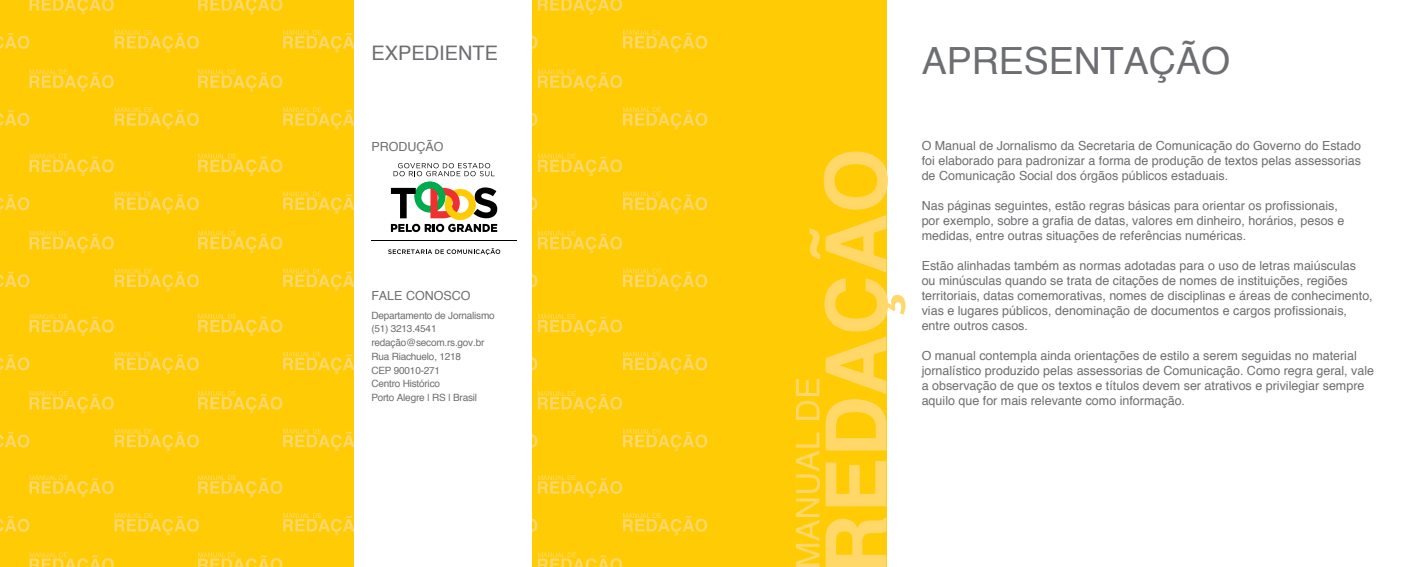
<style>
.page{position:relative;width:1418px;height:567px;background:#fff}
.page>*{position:absolute;margin:0;border:0;box-sizing:border-box;transform-origin:0 0}
.t1{font:37.5px "Helvetica";color:#6d6e71}
.t2{font:20px "Helvetica";color:#6d6e71}
.t3{font:12.5px/15px "Helvetica";color:#6d6e71}
.t4{font:10px/13.8px "Helvetica";letter-spacing:-.02em;color:#6d6e71}
</style>
<div class="page">
<div style="left:0;top:0;width:709px;height:567px;background:#ffcb05"></div>
<div style="left:709px;top:0;width:177px;height:567px;background:#ffcb05"></div>
<svg style="left:795px;top:152px;width:110px;height:415px"></svg>
<svg style="left:30px;top:0;width:84px;height:15px"></svg>
<svg style="left:538px;top:0;width:84px;height:15px"></svg>
<svg style="left:198px;top:0;width:84px;height:15px"></svg>
<svg style="left:0;top:33px;width:29px;height:19px"></svg>
<svg style="left:115px;top:30px;width:84px;height:22px"></svg>
<svg style="left:623px;top:30px;width:84px;height:22px"></svg>
<svg style="left:283px;top:30px;width:71px;height:22px"></svg>
<svg style="left:531px;top:30px;width:6px;height:22px"></svg>
<svg style="left:30px;top:69px;width:84px;height:23px"></svg>
<svg style="left:538px;top:69px;width:84px;height:23px"></svg>
<svg style="left:198px;top:69px;width:84px;height:23px"></svg>
<svg style="left:0;top:110px;width:29px;height:19px"></svg>
<svg style="left:115px;top:107px;width:84px;height:23px"></svg>
<svg style="left:623px;top:107px;width:84px;height:23px"></svg>
<svg style="left:283px;top:107px;width:71px;height:23px"></svg>
<svg style="left:531px;top:107px;width:6px;height:23px"></svg>
<svg style="left:30px;top:154px;width:84px;height:22px"></svg>
<svg style="left:538px;top:154px;width:84px;height:22px"></svg>
<svg style="left:198px;top:154px;width:84px;height:22px"></svg>
<svg style="left:0;top:271px;width:29px;height:19px"></svg>
<svg style="left:115px;top:269px;width:84px;height:22px"></svg>
<svg style="left:623px;top:269px;width:84px;height:22px"></svg>
<svg style="left:283px;top:269px;width:71px;height:22px"></svg>
<svg style="left:531px;top:269px;width:6px;height:22px"></svg>
<svg style="left:30px;top:314px;width:84px;height:22px"></svg>
<svg style="left:538px;top:314px;width:84px;height:22px"></svg>
<svg style="left:198px;top:314px;width:84px;height:22px"></svg>
<svg style="left:0;top:354px;width:29px;height:19px"></svg>
<svg style="left:115px;top:352px;width:84px;height:22px"></svg>
<svg style="left:623px;top:352px;width:84px;height:22px"></svg>
<svg style="left:283px;top:352px;width:71px;height:22px"></svg>
<svg style="left:531px;top:352px;width:6px;height:22px"></svg>
<svg style="left:30px;top:391px;width:84px;height:22px"></svg>
<svg style="left:538px;top:391px;width:84px;height:22px"></svg>
<svg style="left:198px;top:391px;width:84px;height:22px"></svg>
<svg style="left:0;top:431px;width:29px;height:19px"></svg>
<svg style="left:115px;top:429px;width:84px;height:22px"></svg>
<svg style="left:623px;top:429px;width:84px;height:22px"></svg>
<svg style="left:283px;top:429px;width:71px;height:22px"></svg>
<svg style="left:531px;top:429px;width:6px;height:22px"></svg>
<svg style="left:30px;top:475px;width:84px;height:22px"></svg>
<svg style="left:538px;top:475px;width:84px;height:22px"></svg>
<svg style="left:198px;top:475px;width:84px;height:22px"></svg>
<svg style="left:0;top:516px;width:29px;height:19px"></svg>
<svg style="left:115px;top:513px;width:84px;height:22px"></svg>
<svg style="left:623px;top:513px;width:84px;height:22px"></svg>
<svg style="left:283px;top:513px;width:71px;height:22px"></svg>
<svg style="left:531px;top:513px;width:6px;height:22px"></svg>
<svg style="left:30px;top:552px;width:84px;height:15px"></svg>
<svg style="left:538px;top:552px;width:84px;height:15px"></svg>
<svg style="left:198px;top:552px;width:84px;height:15px"></svg>
<div style="left:354px;top:0;width:177px;height:567px;background:#fff"></div>
<svg style="left:393px;top:163px;width:101px;height:13px"></svg>
<svg style="left:0;top:182px;width:707px;height:73px"></svg>
<h2 class="t2" style="left:371px;top:41px;width:128px">EXPEDIENTE</h2>
<p class="t3" style="left:371px;top:139px;width:74px">PRODUÇÃO</p>
<p class="t3" style="left:371px;top:288px;width:101px">FALE CONOSCO</p>
<p class="t4" style="left:371px;top:308px;width:125px">Departamento de Jornalismo (51) 3213.4541 redação@secom.rs.gov.br<br>Rua Riachuelo, 1218<br>CEP 90010-271<br>Centro Histórico<br>Porto Alegre | RS | Brasil</p>
<h1 class="t1" style="left:921px;top:37px;width:310px">APRESENTAÇÃO</h1>
<p class="t3" style="left:921px;top:138px;width:441px;text-align:justify">O Manual de Jornalismo da Secretaria de Comunicação do Governo do Estado foi elaborado para padronizar a forma de produção de textos pelas assessorias de Comunicação Social dos órgãos públicos estaduais.</p>
<p class="t3" style="left:921px;top:198px;width:424px">Nas páginas seguintes, estão regras básicas para orientar os profissionais, por exemplo, sobre a grafia de datas, valores em dinheiro, horários, pesos e medidas, entre outras situações de referências numéricas.</p>
<p class="t3" style="left:921px;top:258px;width:452px">Estão alinhadas também as normas adotadas para o uso de letras maiúsculas ou minúsculas quando se trata de citações de nomes de instituições, regiões territoriais, datas comemorativas, nomes de disciplinas e áreas de conhecimento, vias e lugares públicos, denominação de documentos e cargos profissionais, entre outros casos.</p>
<p class="t3" style="left:921px;top:348px;width:454px">O manual contempla ainda orientações de estilo a serem seguidas no material jornalístico produzido pelas assessorias de Comunicação. Como regra geral, vale a observação de que os textos e títulos devem ser atrativos e privilegiar sempre aquilo que for mais relevante como informação.</p>
</div>
